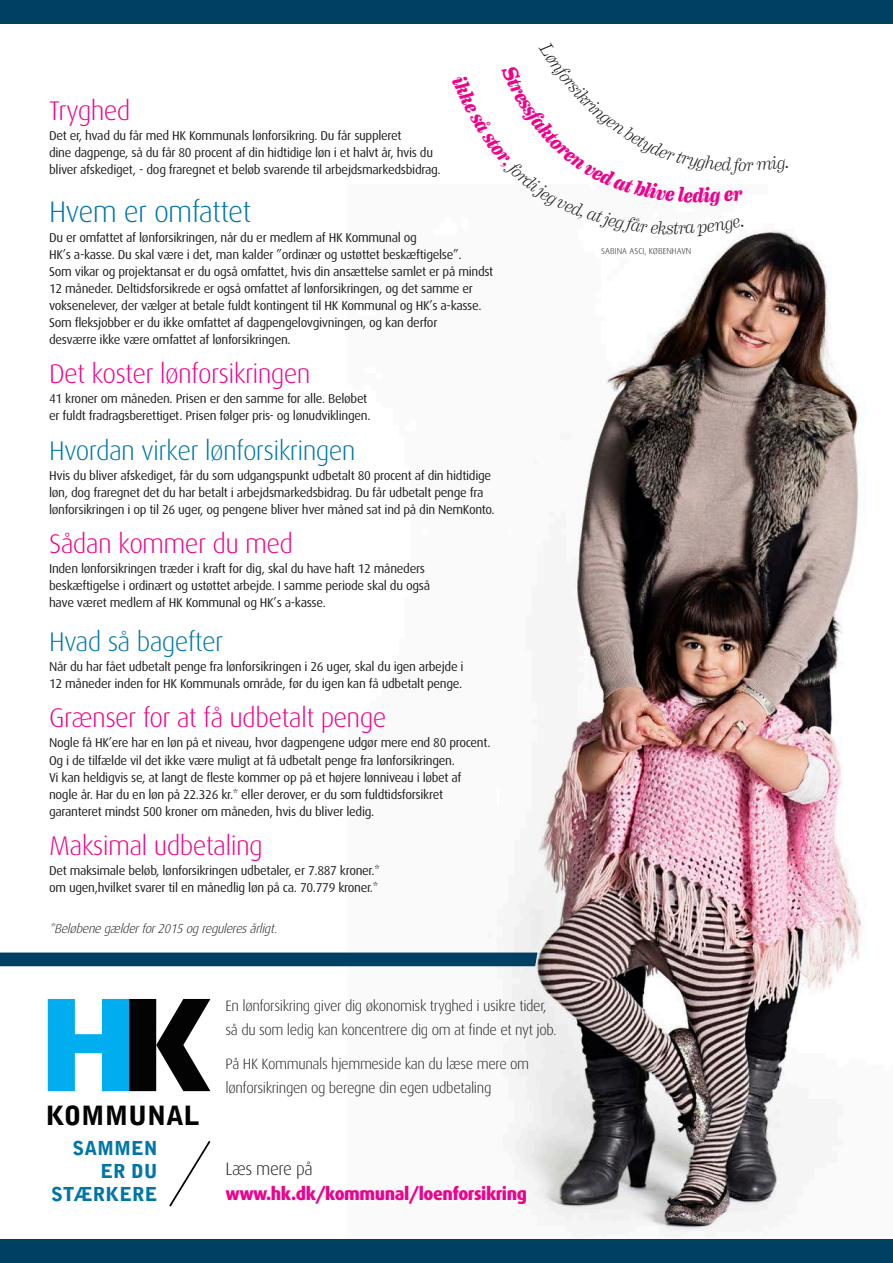
<style>
.page{position:relative;width:893px;height:1263px;background:#fff}
.page>*{position:absolute;margin:0;border:0;box-sizing:border-box;transform-origin:0 0}
._1UR{font:300 29.7px "Dax";letter-spacing:-.025em;color:#0076a7}
._1UR-2{font:300 27px "Dax";letter-spacing:-.025em;color:#ed028c}
._1UR-3{font:300 27px "Dax";letter-spacing:-.025em;color:#0076a7}
.t1{font:900 26.4px "Bell Gothic Std";color:#030304}
.t2{font:900 19.2px "Bell Gothic Std";color:#0076a7}
._1Rubrik_DAX_40_ligh{font:italic 300 18.6px "Eames Century Modern";color:#231f20}
._1Citat{font:800 18px/25.5px "Dax";letter-spacing:-.025em;color:#ed028c}
._1Citat-2{font:300 15px/24px "Dax";letter-spacing:-.025em;color:#231f20}
._1Rubrik_DAX_40_ligh-2{font:12.9px/17.1px "Dax";letter-spacing:-.025em;color:#231f20}
._1Rubrik_DAX_40_ligh-3{font:italic 300 12.9px "Dax";color:#231f20}
._1Rubrik_DAX_40_ligh-4{font:300 8.55px "Dax";color:#231f20}
.s1{font-weight:300;color:#231f20}
</style>
<div class="page">
<img style="left:348px;top:235px;width:518px;height:997px">
<svg style="left:48px;top:999px;width:81px;height:92px"></svg>
<div style="left:129px;top:999px;width:27px;height:92px;background:#030304"></div>
<svg style="left:156px;top:999px;width:54px;height:92px"></svg>
<svg style="left:169px;top:1141px;width:42px;height:66px"></svg>
<div style="left:0;top:0;width:893px;height:23px;background:#004163"></div>
<div style="left:0;top:1239px;width:893px;height:24px;background:#004163"></div>
<svg style="left:0;top:952px;width:537px;height:14px;background:#0a4869"></svg>
<svg style="left:451px;top:229px;width:337px;height:7px"></svg>
<p class="_1UR-2" style="left:49px;top:96px;width:83px">Tryghed</p>
<p class="_1Rubrik_DAX_40_ligh-2" style="left:49px;top:127px;width:393px">Det er, hvad du får med HK Kommunals lønforsikring. Du får suppleret<br>dine dagpenge, så du får 80 procent af din hidtidige løn i et halvt år, hvis du bliver afskediget, - dog fraregnet et beløb svarende til arbejdsmarkedsbidrag.</p>
<p class="_1UR" style="left:49px;top:195px;width:204px">Hvem er omfattet</p>
<p class="_1Rubrik_DAX_40_ligh-2" style="left:49px;top:229px;width:414px">Du er omfattet af lønforsikringen, når du er medlem af HK Kommunal og<br>HK’s a-kasse. Du skal være i det, man kalder ”ordinær og ustøttet beskæftigelse”.</p>
<p class="_1Rubrik_DAX_40_ligh-2" style="left:49px;top:263px;width:446px">Som vikar og projektansat er du også omfattet, hvis din ansættelse samlet er på mindst 12 måneder. Deltidsforsikrede er også omfattet af lønforsikringen, og det samme er voksenelever, der vælger at betale fuldt kontingent til HK Kommunal og HK’s a-kasse.<br>Som fleksjobber er du ikke omfattet af dagpengelovgivningen, og kan derfor</p>
<p class="_1Rubrik_DAX_40_ligh-2" style="left:49px;top:331px;width:243px">desværre ikke være omfattet af lønforsikringen.</p>
<p class="_1UR-2" style="left:49px;top:359px;width:263px">Det koster lønforsikringen</p>
<p class="_1Rubrik_DAX_40_ligh-2" style="left:49px;top:390px;width:323px">41 kroner om måneden. Prisen er den samme for alle. Beløbet er fuldt fradragsberettiget. Prisen følger pris- og lønudviklingen.</p>
<p class="_1UR-3" style="left:49px;top:435px;width:308px">Hvordan virker lønforsikringen</p>
<p class="_1Rubrik_DAX_40_ligh-2" style="left:49px;top:467px;width:444px">Hvis du bliver afskediget, får du som udgangspunkt udbetalt 80 procent af din hidtidige</p>
<p class="_1Rubrik_DAX_40_ligh-2" style="left:49px;top:484px;width:436px">løn, dog fraregnet det du har betalt i arbejdsmarkedsbidrag. Du får udbetalt penge fra</p>
<p class="_1Rubrik_DAX_40_ligh-2" style="left:49px;top:501px;width:447px">lønforsikringen i op til 26 uger, og pengene bliver hver måned sat ind på din NemKonto.</p>
<p class="_1UR-2" style="left:49px;top:529px;width:245px">Sådan kommer du med</p>
<p class="_1Rubrik_DAX_40_ligh-2" style="left:49px;top:560px;width:377px">Inden lønforsikringen træder i kraft for dig, skal du have haft 12 måneders</p>
<p class="_1Rubrik_DAX_40_ligh-2" style="left:49px;top:577px;width:382px">beskæftigelse i ordinært og ustøttet arbejde. I samme periode skal du også</p>
<p class="_1Rubrik_DAX_40_ligh-2" style="left:49px;top:594px;width:278px">have været medlem af HK Kommunal og HK’s a-kasse.</p>
<p class="_1UR-3" style="left:49px;top:627px;width:176px">Hvad så bagefter</p>
<p class="_1Rubrik_DAX_40_ligh-2" style="left:49px;top:658px;width:416px">Når du har fået udbetalt penge fra lønforsikringen i 26 uger, skal du igen arbejde i</p>
<p class="_1Rubrik_DAX_40_ligh-2" style="left:49px;top:675px;width:415px">12 måneder inden for HK Kommunals område, før du igen kan få udbetalt penge.</p>
<p class="_1UR-2" style="left:49px;top:703px;width:339px">Grænser for at få udbetalt penge</p>
<p class="_1Rubrik_DAX_40_ligh-2" style="left:49px;top:734px;width:443px">Nogle få HK’ere har en løn på et niveau, hvor dagpengene udgør mere end 80 procent.</p>
<p class="_1Rubrik_DAX_40_ligh-2" style="left:49px;top:752px;width:407px">Og i de tilfælde vil det ikke være muligt at få udbetalt penge fra lønforsikringen.</p>
<p class="_1Rubrik_DAX_40_ligh-2" style="left:49px;top:769px;width:414px">Vi kan heldigvis se, at langt de fleste kommer op på et højere lønniveau i løbet af</p>
<p class="_1Rubrik_DAX_40_ligh-2" style="left:49px;top:786px;width:395px">nogle år. Har du en løn på 22.326 kr.* eller derover, er du som fuldtidsforsikret garanteret mindst 500 kroner om måneden, hvis du bliver ledig.</p>
<p class="_1UR-2" style="left:49px;top:831px;width:215px">Maksimal udbetaling</p>
<p class="_1Rubrik_DAX_40_ligh-2" style="left:49px;top:862px;width:332px">Det maksimale beløb, lønforsikringen udbetaler, er 7.887 kroner.*</p>
<p class="_1Rubrik_DAX_40_ligh-2" style="left:49px;top:879px;width:331px">om ugen,hvilket svarer til en månedlig løn på ca. 70.779 kroner.*</p>
<p class="_1Rubrik_DAX_40_ligh-3" style="left:49px;top:921px;width:233px">*Beløbenegælderfor2015ogreguleresårligt.</p>
<p class="t1" style="left:46px;top:1100px;width:156px">KOMMUNAL</p>
<p class="t2" style="left:73px;top:1137px;width:87px">SAMMEN</p>
<p class="t2" style="left:100px;top:1160px;width:59px">ER DU</p>
<p class="t2" style="left:51px;top:1183px;width:108px">STÆRKERE</p>
<p class="_1Citat-2" style="left:226px;top:994px;width:332px">En lønforsikring giver dig økonomisk tryghed i usikre tider, så du som ledig kan koncentrere dig om at finde et nyt job.</p>
<p class="_1Citat-2" style="left:226px;top:1051px;width:305px">På HK Kommunals hjemmeside kan du læse mere om lønforsikringen og beregne din egen udbetaling</p>
<p class="_1Citat" style="left:226px;top:1156px;width:303px"><span class="s1">Læs mere på </span>www.hk.dk/kommunal/loenforsikring</p>
<p class="_1Rubrik_DAX_40_ligh" style="left:666px;top:213px;width:9px">s</p>
<p class="_1Rubrik_DAX_40_ligh-4" style="left:601px;top:246px;width:92px">SABINA ASCI, KØBENHAVN</p>
<p class="_1Rubrik_DAX_40_ligh" style="left:734px;top:150px;width:7px">f</p>
</div>
